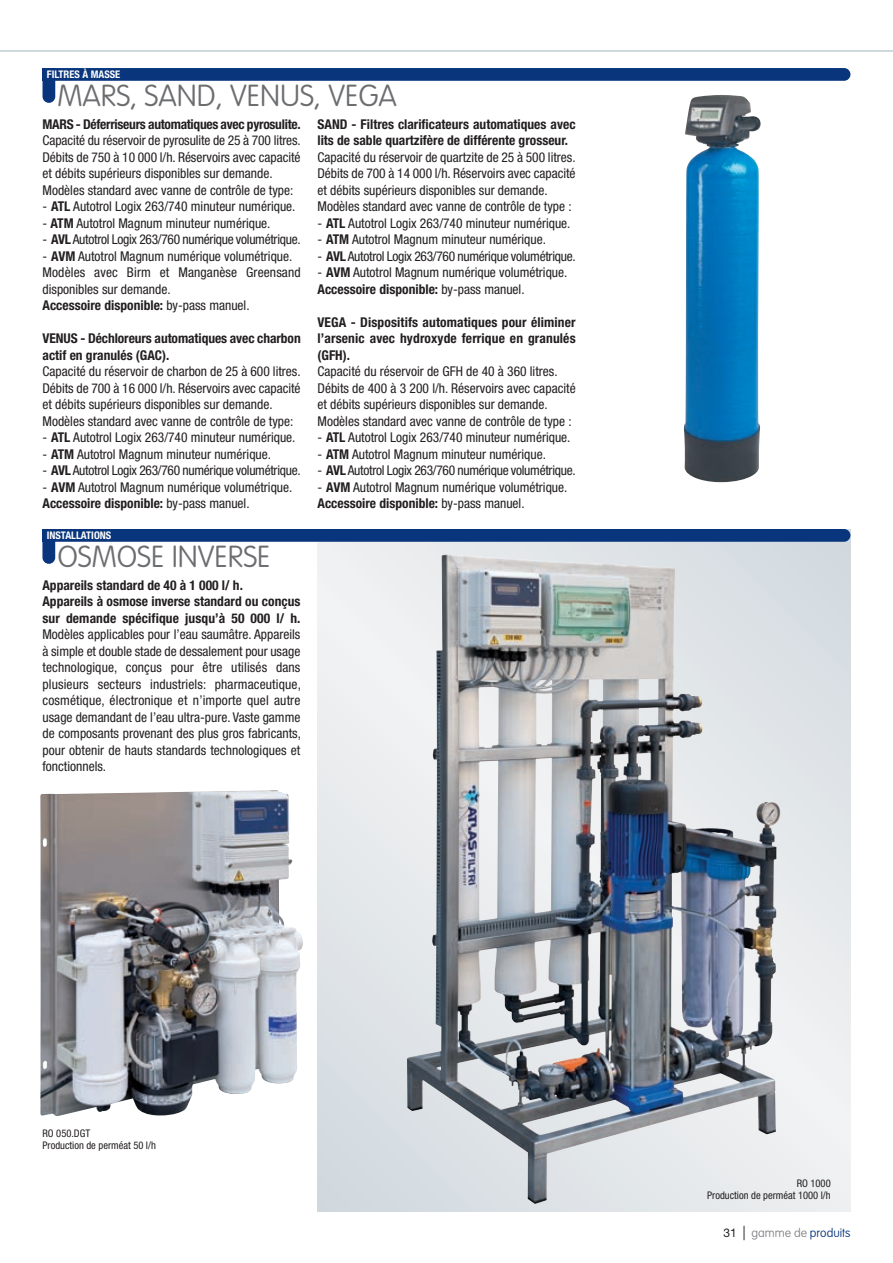
<style>
.page{position:relative;width:893px;height:1263px;background:#fff}
.page>*{position:absolute;margin:0;border:0;box-sizing:border-box;transform-origin:0 0}
.t1{font:100 30px "VAG Rounded";color:#6c6d70}
.t2{font:condensed 13.5px/16.5px "Helvetica Neue";color:#231f20}
.t3{font:700 condensed 13.5px/16.5px "Helvetica Neue";color:#231f20}
.t4{font:condensed 13.5px "Helvetica Neue";letter-spacing:-.02em;color:#231f20}
.t5{font:700 condensed 13.5px "Helvetica Neue";letter-spacing:-.02em;color:#231f20}
.t6{font:100 12px "VAG Rounded";color:#08357c}
.t7{font:condensed 10.5px/12px "Helvetica Neue";color:#231f20;text-align:right}
.t8{font:700 condensed 10.5px "Helvetica Neue";color:#fff}
.s1{font-weight:700}
.s2{font-family:"Helvetica Neue";font-weight:400;color:#231f20}
.s3{font-family:"Avant Garde";font-weight:400;font-size:14.4px;color:#231f20}
.s4{color:#808285}
</style>
<div class="page">
<hr style="left:0;top:50px;width:893px;height:2px;background:#cfd8dd">
<svg style="left:317px;top:529px;width:533px;height:683px"></svg>
<img style="left:407px;top:555px;width:373px;height:649px">
<div style="left:42px;top:529px;width:13px;height:13px;background:#08357c"></div>
<div style="left:42px;top:529px;width:808px;height:13px;background:#08357c;border-radius:6px"></div>
<div style="left:42px;top:529px;width:13px;height:35px;background:#08357c;border-radius:6px"></div>
<img style="left:40px;top:790px;width:263px;height:326px">
<div style="left:43px;top:68px;width:12px;height:13px;background:#08357c"></div>
<div style="left:43px;top:68px;width:807px;height:13px;background:#08357c;border-radius:6px"></div>
<div style="left:43px;top:68px;width:12px;height:35px;background:#08357c;border-radius:6px"></div>
<img style="left:684px;top:95px;width:76px;height:387px">
<p class="t8" style="left:47px;top:68px;width:75px">FILTRES À MASSE</p>
<h1 class="t1" style="left:57px;top:78px;width:341px">MARS, SAND, VENUS, VEGA</h1>
<p class="t5" style="left:43px;top:116px;width:260px">MARS - Déferriseurs automatiques avec pyrosulite.</p>
<p class="t2" style="left:43px;top:132px;width:260px">Capacité du réservoir de pyrosulite de 25 à 700 litres.<br>Débits de 750 à 10 000 l/h. Réservoirs avec capacité et débits supérieurs disponibles sur demande.<br>Modèles standard avec vanne de contrôle de type:</p>
<p class="t2" style="left:43px;top:198px;width:255px">- <span class="s1">ATL</span> Autotrol Logix 263/740 minuteur numérique.</p>
<p class="t2" style="left:43px;top:215px;width:230px">- <span class="s1">ATM</span> Autotrol Magnum minuteur numérique.</p>
<p class="t4" style="left:43px;top:232px;width:260px">- <span class="s1">AVL</span> Autotrol Logix 263/760 numérique volumétrique.</p>
<p class="t2" style="left:43px;top:248px;width:260px">- <span class="s1">AVM</span> Autotrol Magnum numérique volumétrique.<br>Modèles avec Birm et Manganèse Greensand disponibles sur demande.<br><span class="s1">Accessoire disponible:</span> by-pass manuel.</p>
<p class="t3" style="left:43px;top:330px;width:260px">VENUS - Déchloreurs automatiques avec charbon actif en granulés (GAC).</p>
<p class="t2" style="left:43px;top:363px;width:260px">Capacité du réservoir de charbon de 25 à 600 litres.<br>Débits de 700 à 16 000 l/h. Réservoirs avec capacité et débits supérieurs disponibles sur demande.<br>Modèles standard avec vanne de contrôle de type:</p>
<p class="t2" style="left:43px;top:429px;width:255px">- <span class="s1">ATL</span> Autotrol Logix 263/740 minuteur numérique.</p>
<p class="t2" style="left:43px;top:446px;width:230px">- <span class="s1">ATM</span> Autotrol Magnum minuteur numérique.</p>
<p class="t4" style="left:43px;top:463px;width:260px">- <span class="s1">AVL</span> Autotrol Logix 263/760 numérique volumétrique.</p>
<p class="t2" style="left:43px;top:479px;width:251px">- <span class="s1">AVM</span> Autotrol Magnum numérique volumétrique.<br><span class="s1">Accessoire disponible:</span> by-pass manuel.</p>
<p class="t8" style="left:47px;top:529px;width:66px">INSTALLATIONS</p>
<h1 class="t1" style="left:57px;top:539px;width:215px">OSMOSE INVERSE</h1>
<p class="t3" style="left:42px;top:576px;width:259px">Appareils standard de 40 à 1 000 l/ h.<br>Appareils à osmose inverse standard ou conçus sur demande spécifique jusqu’à 50 000 l/ h.</p>
<p class="t2" style="left:42px;top:626px;width:260px;text-align:justify">Modèles applicables pour l’eau saumâtre. Appareils à simple et double stade de dessalement pour usage technologique, conçus pour être utilisés dans plusieurs secteurs industriels: pharmaceutique, cosmétique, électronique et n’importe quel autre usage demandant de l’eau ultra-pure. Vaste gamme de composants provenant des plus gros fabricants, pour obtenir de hauts standards technologiques et fonctionnels.</p>
<p class="t3" style="left:317px;top:115px;width:260px">SAND - Filtres clarificateurs automatiques avec lits de sable quartzifère de différente grosseur.</p>
<p class="t2" style="left:317px;top:149px;width:260px">Capacité du réservoir de quartzite de 25 à 500 litres.<br>Débits de 700 à 14 000 l/h. Réservoirs avec capacité et débits supérieurs disponibles sur demande.<br>Modèles standard avec vanne de contrôle de type :</p>
<p class="t2" style="left:317px;top:214px;width:255px">- <span class="s1">ATL</span> Autotrol Logix 263/740 minuteur numérique.</p>
<p class="t2" style="left:317px;top:231px;width:230px">- <span class="s1">ATM</span> Autotrol Magnum minuteur numérique.</p>
<p class="t4" style="left:317px;top:248px;width:260px">- <span class="s1">AVL</span> Autotrol Logix 263/760 numérique volumétrique.</p>
<p class="t2" style="left:317px;top:264px;width:251px">- <span class="s1">AVM</span> Autotrol Magnum numérique volumétrique.<br><span class="s1">Accessoire disponible:</span> by-pass manuel.</p>
<p class="t3" style="left:317px;top:313px;width:260px;text-align:justify">VEGA - Dispositifs automatiques pour éliminer l’arsenic avec hydroxyde ferrique en granulés (GFH).</p>
<p class="t2" style="left:317px;top:363px;width:260px">Capacité du réservoir de GFH de 40 à 360 litres.<br>Débits de 400 à 3 200 l/h. Réservoirs avec capacité et débits supérieurs disponibles sur demande.<br>Modèles standard avec vanne de contrôle de type :</p>
<p class="t2" style="left:317px;top:429px;width:255px">- <span class="s1">ATL</span> Autotrol Logix 263/740 minuteur numérique.</p>
<p class="t2" style="left:317px;top:445px;width:230px">- <span class="s1">ATM</span> Autotrol Magnum minuteur numérique.</p>
<p class="t4" style="left:317px;top:462px;width:260px">- <span class="s1">AVL</span> Autotrol Logix 263/760 numérique volumétrique.</p>
<p class="t2" style="left:317px;top:478px;width:251px">- <span class="s1">AVM</span> Autotrol Magnum numérique volumétrique.<br><span class="s1">Accessoire disponible:</span> by-pass manuel.</p>
<p class="t7" style="left:43px;top:1127px;width:115px;text-align:left">RO 050.DGT<br>Production de perméat 50 l/h</p>
<p class="t7" style="left:707px;top:1177px;width:125px">RO 1000<br>Production de perméat 1000 l/h</p>
<p class="t6" style="left:723px;top:1226px;width:128px"><span class="s2">31</span> <span class="s3">|</span> <span class="s4">gamme de</span> produits</p>
</div>
